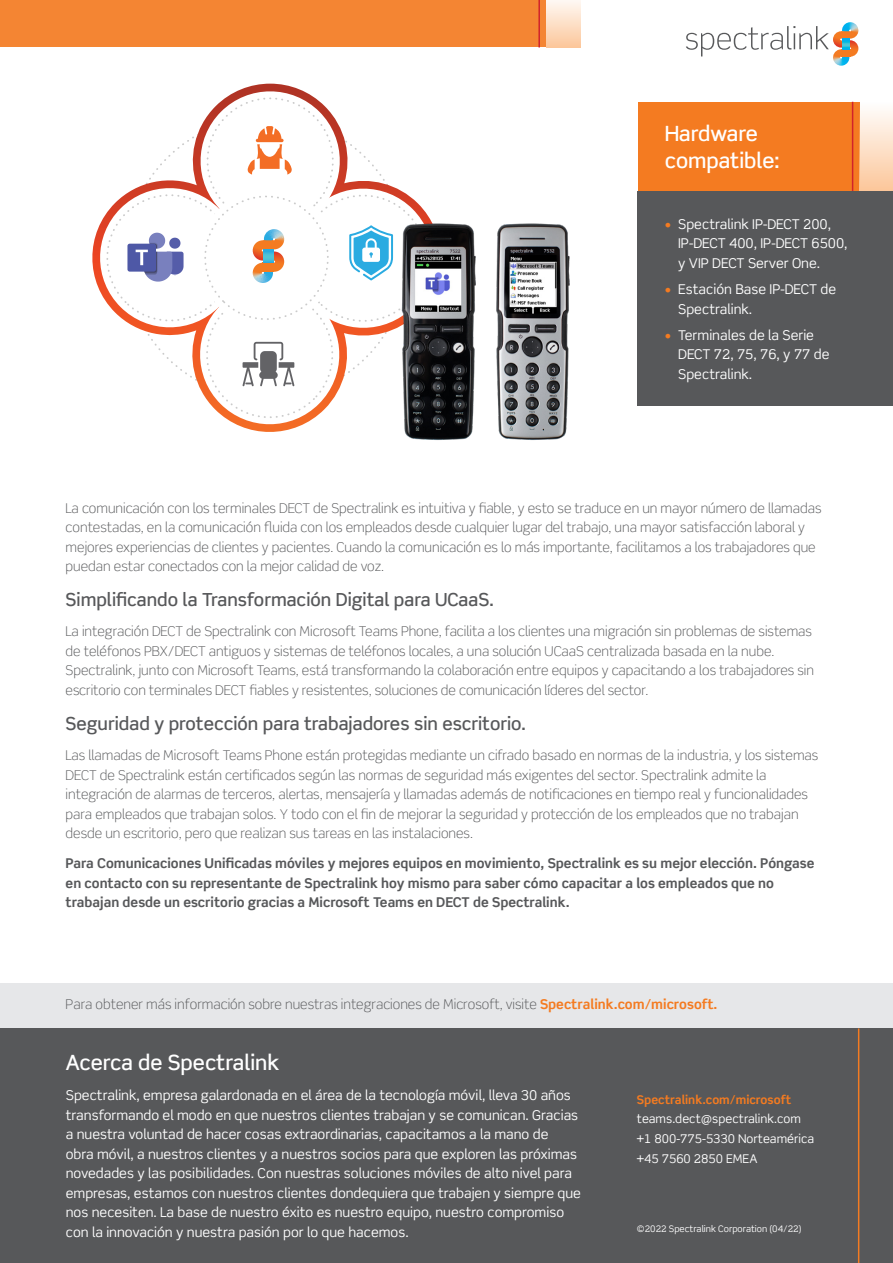
<style>
.page{position:relative;width:893px;height:1263px;background:#fff}
.page>*{position:absolute;margin:0;border:0;box-sizing:border-box;transform-origin:0 0}
.t1{font:500 21px/27px "Scene Std";color:#fff}
.Body{font:500 18px "Scene Std";color:#57585a}
.Body-2{font:300 13.5px/19.5px "Scene Std";color:#57585a}
.t2{font:13.5px/19.5px "Scene Std";color:#fff}
.Body-3{font:700 13.5px/19.5px "Scene Std";color:#57585a}
.t3{font:12px/19.8px "Scene Std";color:#fff}
.t4{font:700 12px "Scene Std";color:#f47b21}
.t5{font:9px "Scene Std";color:#fff}
.s1{color:#f47b21}
.s2{font-weight:700;color:#f47b21}
</style>
<div class="page">
<div style="left:0;top:1028px;width:893px;height:235px;background:#57585a"></div>
<hr style="left:858px;top:1028px;width:1px;height:235px;background:#f47b21">
<div style="left:0;top:983px;width:893px;height:44px;background:#e6e7e9"></div>
<div style="left:0;top:0;width:546px;height:47px;background:#f48533"></div>
<div style="left:546px;top:0;width:35px;height:47px;background:linear-gradient(to bottom,#fef8f4,#fcc79c)"></div>
<hr style="left:538px;top:0;width:2px;height:47px;background:#d1232a">
<img style="left:833px;top:58px;width:17px;height:8px">
<img style="left:843px;top:22px;width:16px;height:11px">
<svg style="left:686px;top:26px;width:172px;height:32px"></svg>
<div style="left:638px;top:102px;width:221px;height:89px;background:#f47b21"></div>
<div style="left:859px;top:102px;width:34px;height:89px;background:linear-gradient(to bottom,#fefefe,#fcc69a)"></div>
<hr style="left:852px;top:102px;width:1px;height:89px;background:#d1232a">
<div style="left:638px;top:191px;width:255px;height:215px;background:#57585a"></div>
<svg style="left:93px;top:85px;width:324px;height:346px"></svg>
<img style="left:398px;top:202px;width:172px;height:238px">
<h3 class="t1" style="left:665px;top:120px;width:116px">Hardware compatible:</h3>
<p class="t2" style="left:678px;top:214px;width:171px;text-indent:-14px"><span class="s1">•</span> Spectralink IP-DECT 200,<br>IP-DECT 400, IP-DECT 6500, y VIP DECT Server One.</p>
<p class="t2" style="left:678px;top:279px;width:159px;text-indent:-14px"><span class="s1">•</span> Estación Base IP-DECT de<br>Spectralink.</p>
<p class="t2" style="left:678px;top:325px;width:153px;text-indent:-14px"><span class="s1">•</span> Terminales de la Serie<br>DECT 72, 75, 76, y 77 de<br>Spectralink.</p>
<p class="Body-2" style="left:66px;top:498px;width:757px">La comunicación con los terminales DECT de Spectralink es intuitiva y fiable, y esto se traduce en un mayor número de llamadas contestadas, en la comunicación fluida con los empleados desde cualquier lugar del trabajo, una mayor satisfacción laboral y mejores experiencias de clientes y pacientes. Cuando la comunicación es lo más importante, facilitamos a los trabajadores que puedan estar conectados con la mejor calidad de voz.</p>
<p class="Body" style="left:66px;top:588px;width:429px">Simplificando la Transformación Digital para UCaaS.</p>
<p class="Body-2" style="left:66px;top:622px;width:750px">La integración DECT de Spectralink con Microsoft Teams Phone, facilita a los clientes una migración sin problemas de sistemas de teléfonos PBX/DECT antiguos y sistemas de teléfonos locales, a una solución UCaaS centralizada basada en la nube.<br>Spectralink, junto con Microsoft Teams, está transformando la colaboración entre equipos y capacitando a los trabajadores sin escritorio con terminales DECT fiables y resistentes, soluciones de comunicación líderes del sector.</p>
<p class="Body" style="left:66px;top:712px;width:462px">Seguridad y protección para trabajadores sin escritorio.</p>
<p class="Body-2" style="left:66px;top:745px;width:754px">Las llamadas de Microsoft Teams Phone están protegidas mediante un cifrado basado en normas de la industria, y los sistemas DECT de Spectralink están certificados según las normas de seguridad más exigentes del sector. Spectralink admite la integración de alarmas de terceros, alertas, mensajería y llamadas además de notificaciones en tiempo real y funcionalidades para empleados que trabajan solos. Y todo con el fin de mejorar la seguridad y protección de los empleados que no trabajan desde un escritorio, pero que realizan sus tareas en las instalaciones.</p>
<p class="Body-3" style="left:66px;top:854px;width:750px">Para Comunicaciones Unificadas móviles y mejores equipos en movimiento, Spectralink es su mejor elección. Póngase en contacto con su representante de Spectralink hoy mismo para saber cómo capacitar a los empleados que no trabajan desde un escritorio gracias a Microsoft Teams en DECT de Spectralink.</p>
<p class="Body-2" style="left:66px;top:994px;width:653px">Para obtener más información sobre nuestras integraciones de Microsoft, visite <span class="s2">Spectralink.com/microsoft.</span></p>
<h1 class="t1" style="left:66px;top:1049px;width:215px">Acerca de Spectralink</h1>
<p class="t2" style="left:66px;top:1085px;width:517px">Spectralink, empresa galardonada en el área de la tecnología móvil, lleva 30 años transformando el modo en que nuestros clientes trabajan y se comunican. Gracias a nuestra voluntad de hacer cosas extraordinarias, capacitamos a la mano de<br>obra móvil, a nuestros clientes y a nuestros socios para que exploren las próximas novedades y las posibilidades. Con nuestras soluciones móviles de alto nivel para empresas, estamos con nuestros clientes dondequiera que trabajen y siempre que nos necesiten. La base de nuestro éxito es nuestro equipo, nuestro compromiso con la innovación y nuestra pasión por lo que hacemos.</p>
<p class="t4" style="left:637px;top:1092px;width:156px">Spectralink.com/microsoft</p>
<p class="t3" style="left:637px;top:1109px;width:179px">teams.dect@spectralink.com +1 800-775-5330 Norteamérica +45 7560 2850 EMEA</p>
<p class="t5" style="left:637px;top:1223px;width:166px">©2022 Spectralink Corporation (04/22)</p>
</div>
